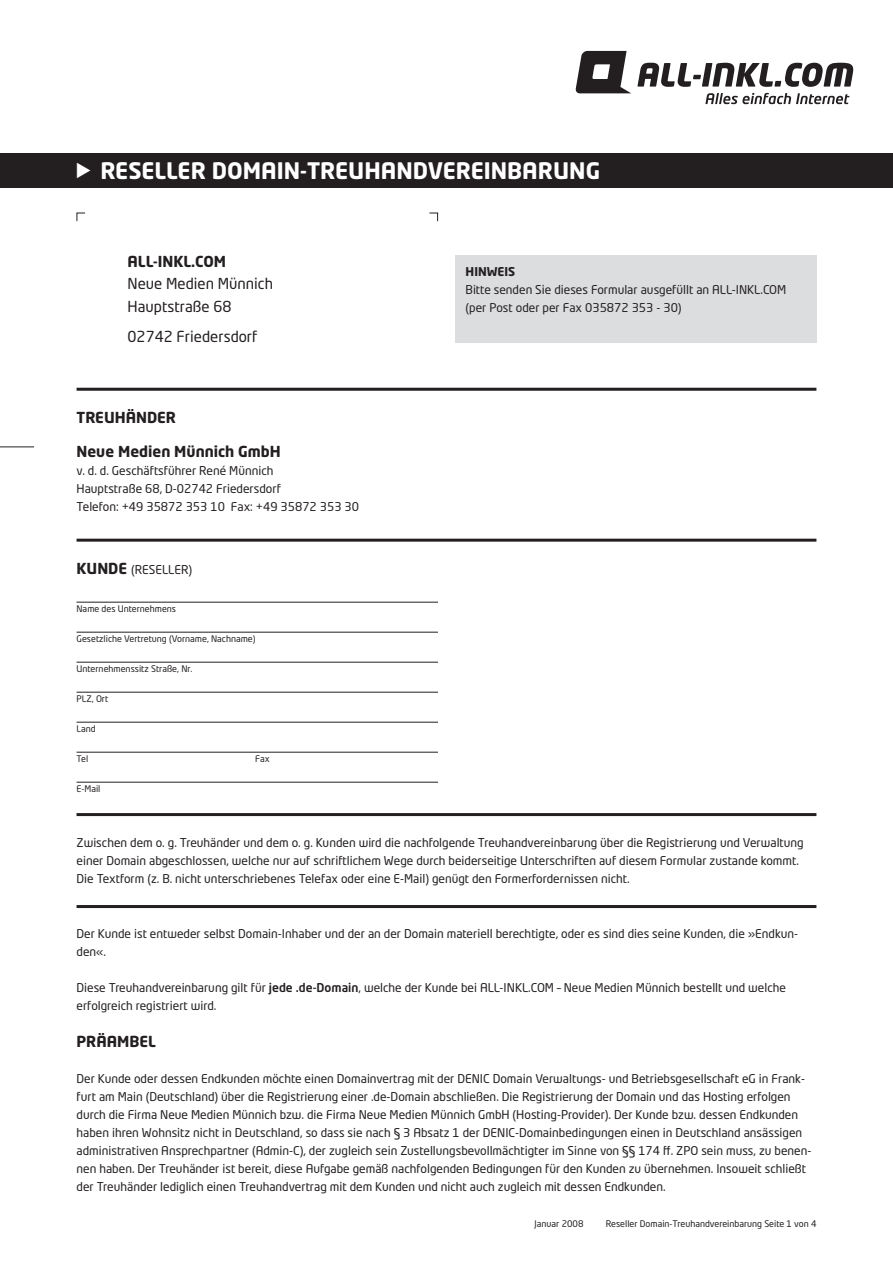
<style>
.page{position:relative;width:893px;height:1263px;background:#fff}
.page>*{position:absolute;margin:0;border:0;box-sizing:border-box;transform-origin:0 0}
.t1{font:700 22.5px "Neo Tech Std";color:#fff}
.t2{font:700 15px "Neo Tech Std";color:#231f20}
.t3{font:15px/22.5px "Neo Tech Std";color:#231f20}
.t4{font:12px/18px "Neo Tech Std";color:#231f20}
.t5{font:700 12px "Neo Tech Std";color:#231f20}
.t6{font:9px "Neo Tech Std";color:#231f20}
.s1{font-weight:700;font-size:15px}
.s2{font-weight:500}
</style>
<div class="page">
<svg style="left:705px;top:93px;width:144px;height:11px"></svg>
<svg style="left:637px;top:63px;width:216px;height:24px"></svg>
<svg style="left:576px;top:51px;width:55px;height:42px"></svg>
<div style="left:0;top:153px;width:893px;height:34px;background:#231f20"></div>
<hr style="left:77px;top:539px;width:739px;height:3px;background:#231f20">
<hr style="left:77px;top:388px;width:739px;height:3px;background:#231f20">
<hr style="left:77px;top:813px;width:739px;height:3px;background:#231f20">
<svg style="left:76px;top:212px;width:9px;height:10px"></svg>
<svg style="left:429px;top:212px;width:9px;height:10px"></svg>
<div style="left:455px;top:255px;width:361px;height:87px;background:#dcdddf"></div>
<hr style="left:0;top:446px;width:34px;height:1px;background:#231f20">
<hr style="left:77px;top:602px;width:361px;height:1px;background:#231f20">
<hr style="left:77px;top:632px;width:361px;height:1px;background:#231f20">
<hr style="left:77px;top:662px;width:361px;height:1px;background:#231f20">
<hr style="left:77px;top:692px;width:361px;height:1px;background:#231f20">
<hr style="left:77px;top:722px;width:361px;height:1px;background:#231f20">
<hr style="left:77px;top:752px;width:361px;height:1px;background:#231f20">
<hr style="left:77px;top:782px;width:361px;height:1px;background:#231f20">
<hr style="left:77px;top:905px;width:739px;height:3px;background:#231f20">
<h1 class="t1" style="left:72px;top:156px;width:529px">◆ RESELLER DOMAIN-TREUHANDVEREINBARUNG</h1>
<p class="t2" style="left:128px;top:251px;width:88px">ALL-IN KL.COM</p>
<p class="t3" style="left:128px;top:272px;width:147px">Neue Medien Münnich<br>Hauptstraße 68</p>
<p class="t3" style="left:128px;top:325px;width:132px">02742 Friedersdorf</p>
<p class="t2" style="left:77px;top:408px;width:100px">TREUHÄNDER</p>
<p class="t2" style="left:77px;top:441px;width:204px">NEUE MEDIEN MÜNNICH GMBH</p>
<p class="t4" style="left:77px;top:461px;width:284px">v. d. d. Geschäftsführer René Münnich<br>Hauptstraße 68, D-02742 Friedersdorf<br>Telefon: +49 35872 353 10 Fax: +49 35872 353 30</p>
<p class="t4" style="left:77px;top:561px;width:117px"><span class="s1">KUNDE</span> (Reseller)</p>
<p class="t6" style="left:77px;top:603px;width:101px">Name des Unternehmens</p>
<p class="t6" style="left:77px;top:633px;width:181px">Gesetzliche Vertretung (Vorname, Nachname)</p>
<p class="t6" style="left:77px;top:663px;width:117px">Unternehmenssitz Straße, Nr.</p>
<p class="t6" style="left:77px;top:693px;width:33px">PLZ, Ort</p>
<p class="t6" style="left:77px;top:723px;width:21px">Land</p>
<p class="t6" style="left:77px;top:753px;width:13px">Tel</p>
<p class="t6" style="left:255px;top:753px;width:16px">Fax</p>
<p class="t6" style="left:77px;top:783px;width:25px">E-Mail</p>
<p class="t5" style="left:466px;top:263px;width:51px">HINWEIS</p>
<p class="t4" style="left:466px;top:280px;width:322px">Bitte senden Sie dieses Formular ausgefüllt an ALL-INKL.COM (per Post oder per Fax 035872 353 - 30)</p>
<p class="t4" style="left:77px;top:833px;width:729px">Zwischen dem o. g. Treuhänder und dem o. g. Kunden wird die nachfolgende Treuhandvereinbarung über die Registrierung und Verwaltung einer Domain abgeschlossen, welche nur auf schriftlichem Wege durch beiderseitige Unterschriften auf diesem Formular zustande kommt.<br>Die Textform (z. B. nicht unterschriebenes Telefax oder eine E-Mail) genügt den Formerfordernissen nicht.</p>
<p class="t4" style="left:77px;top:925px;width:723px">Der Kunde ist entweder selbst Domain-Inhaber und der an der Domain materiell berechtigte, oder es sind dies seine Kunden, die »Endkun&shy;den«.</p>
<p class="t4" style="left:77px;top:979px;width:711px">Diese Treuhandvereinbarung gilt für <span class="s2">jede .de-Domain</span>, welche der Kunde bei ALL-INKL.COM – Neue Medien Münnich bestellt und welche erfolgreich registriert wird.</p>
<p class="t2" style="left:77px;top:1031px;width:81px">PRÄAMBEL</p>
<p class="t4" style="left:77px;top:1069px;width:736px">Der Kunde oder dessen Endkunden möchte einen Domainvertrag mit der DENIC Domain Verwaltungs- und Betriebsgesellschaft eG in Frank&shy;furt am Main (Deutschland) über die Registrierung einer .de-Domain abschließen. Die Registrierung der Domain und das Hosting erfolgen durch die Firma Neue Medien Münnich bzw. die Firma Neue Medien Münnich GmbH (Hosting-Provider). Der Kunde bzw. dessen Endkunden haben ihren Wohnsitz nicht in Deutschland, so dass sie nach § 3 Absatz 1 der DENIC-Domainbedingungen einen in Deutschland ansässigen administrativen Ansprechpartner (Admin-C), der zugleich sein Zustellungsbevollmächtigter im Sinne von §§ 174 ff. ZPO sein muss, zu benen&shy;nen haben. Der Treuhänder ist bereit, diese Aufgabe gemäß nachfolgenden Bedingungen für den Kunden zu übernehmen. Insoweit schließt der Treuhänder lediglich einen Treuhandvertrag mit dem Kunden und nicht auch zugleich mit dessen Endkunden.</p>
<p class="t6" style="left:534px;top:1218px;width:50px">Januar 2008</p>
<p class="t6" style="left:606px;top:1218px;width:212px">Reseller Domain-Treuhandvereinbarung Seite 1 von 4</p>
</div>
